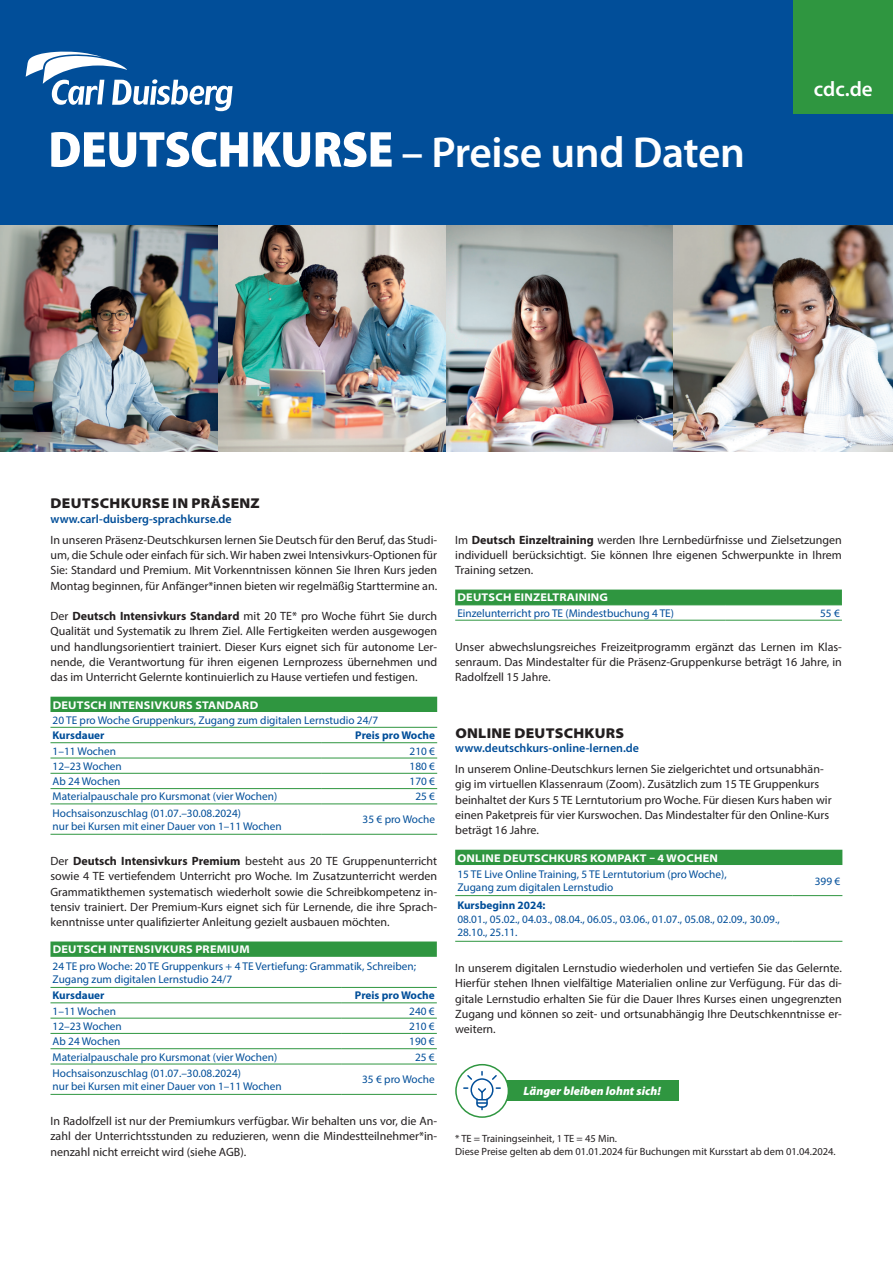
<style>
.page{position:relative;width:893px;height:1263px;background:#fff}
.page>*{position:absolute;margin:0;border:0;box-sizing:border-box;transform-origin:0 0}
.t1{font:600 43.5px "Myriad Pro";letter-spacing:-.01em;color:#fff}
.t2{font:600 21px "Myriad Pro";color:#fff}
.t3{font:900 semi-expanded 14.25px "Myriad Pro";letter-spacing:.02em;color:#231f20}
.t4{font:12px/15.3px "Myriad Pro";color:#231f20;text-align:justify}
.t5{font:600 12px "Myriad Pro";color:#014e99}
.t6{font:italic 900 12px "Myriad Pro";color:#fff}
.t7{font:11.25px/13.5px "Myriad Pro";color:#014e99}
.t8{font:700 semi-expanded 11.25px "Myriad Pro";letter-spacing:.02em;color:#fff}
.t9{font:700 11.25px "Myriad Pro";color:#014e99}
.t10{font:10.5px/12.6px "Myriad Pro";color:#231f20}
.s1{font-weight:900;font-stretch:semi-condensed;font-size:51px}
.s2{font-weight:700}
</style>
<div class="page">
<img style="left:0;top:224px;width:218px;height:228px">
<img style="left:218px;top:224px;width:228px;height:228px">
<img style="left:446px;top:224px;width:227px;height:228px">
<img style="left:673px;top:224px;width:219px;height:228px">
<div style="left:0;top:0;width:892px;height:224px;background:#014e99"></div>
<div style="left:793px;top:0;width:99px;height:114px;background:#2f9640"></div>
<svg style="left:26px;top:52px;width:206px;height:59px"></svg>
<div style="left:50px;top:697px;width:387px;height:15px;background:#2f9640"></div>
<hr style="left:50px;top:727px;width:271px;height:1px;background:#2f9640">
<hr style="left:321px;top:727px;width:116px;height:1px;background:#2f9640">
<hr style="left:50px;top:742px;width:271px;height:1px;background:#2f9640">
<hr style="left:321px;top:742px;width:116px;height:1px;background:#2f9640">
<hr style="left:50px;top:758px;width:271px;height:1px;background:#2f9640">
<hr style="left:321px;top:758px;width:116px;height:1px;background:#2f9640">
<hr style="left:50px;top:773px;width:271px;height:1px;background:#2f9640">
<hr style="left:321px;top:773px;width:116px;height:1px;background:#2f9640">
<hr style="left:50px;top:788px;width:271px;height:1px;background:#2f9640">
<hr style="left:321px;top:788px;width:116px;height:1px;background:#2f9640">
<hr style="left:50px;top:804px;width:271px;height:1px;background:#2f9640">
<hr style="left:50px;top:834px;width:271px;height:1px;background:#2f9640">
<hr style="left:321px;top:804px;width:116px;height:1px;background:#2f9640">
<hr style="left:321px;top:834px;width:116px;height:1px;background:#2f9640">
<svg style="left:50px;top:941px;width:387px;height:16px;background:#389a48"></svg>
<hr style="left:50px;top:987px;width:291px;height:1px;background:#2f9640">
<hr style="left:341px;top:987px;width:96px;height:1px;background:#2f9640">
<hr style="left:50px;top:1002px;width:291px;height:1px;background:#2f9640">
<hr style="left:341px;top:1002px;width:96px;height:1px;background:#2f9640">
<hr style="left:50px;top:1018px;width:291px;height:1px;background:#2f9640">
<hr style="left:341px;top:1018px;width:96px;height:1px;background:#2f9640">
<hr style="left:50px;top:1033px;width:291px;height:1px;background:#2f9640">
<hr style="left:341px;top:1033px;width:96px;height:1px;background:#2f9640">
<hr style="left:50px;top:1048px;width:291px;height:1px;background:#2f9640">
<hr style="left:341px;top:1048px;width:96px;height:1px;background:#2f9640">
<hr style="left:50px;top:1064px;width:291px;height:1px;background:#2f9640">
<hr style="left:50px;top:1094px;width:291px;height:1px;background:#2f9640">
<hr style="left:341px;top:1064px;width:96px;height:1px;background:#2f9640">
<hr style="left:341px;top:1094px;width:96px;height:1px;background:#2f9640">
<div style="left:455px;top:850px;width:387px;height:15px;background:#2f9640"></div>
<hr style="left:455px;top:895px;width:337px;height:1px;background:#2f9640">
<hr style="left:455px;top:941px;width:337px;height:1px;background:#2f9640">
<hr style="left:792px;top:941px;width:50px;height:1px;background:#2f9640">
<hr style="left:792px;top:895px;width:50px;height:1px;background:#2f9640">
<div style="left:455px;top:590px;width:386px;height:15px;background:#2f9640"></div>
<hr style="left:455px;top:605px;width:270px;height:1px;background:#2f9640">
<hr style="left:455px;top:620px;width:270px;height:1px;background:#2f9640">
<hr style="left:725px;top:605px;width:116px;height:1px;background:#2f9640">
<hr style="left:725px;top:620px;width:116px;height:1px;background:#2f9640">
<div style="left:505px;top:1081px;width:173px;height:20px;background:#2f9640"></div>
<div style="left:456px;top:1065px;width:52px;height:52px;background:#fff;border-radius:50%"></div>
<div style="left:455px;top:1064px;width:54px;height:54px;border:2px solid #2f9640;border-radius:50%"></div>
<svg style="left:464px;top:1071px;width:36px;height:38px"></svg>
<h1 class="t1" style="left:48px;top:124px;width:698px"><span class="s1">DEUTSCHKURSE</span> – Preise und Daten</h1>
<h2 class="t2" style="left:813px;top:75px;width:60px">cdc.de</h2>
<p class="t3" style="left:51px;top:494px;width:211px">DEUTSCHKURSE IN PRÄSENZ</p>
<p class="t5" style="left:50px;top:511px;width:183px">www.carl-duisberg-sprachkurse.de</p>
<p class="t4" style="left:50px;top:532px;width:388px">In unseren Präsenz-Deutschkursen lernen Sie Deutsch für den Beruf, das Studi&shy;um, die Schule oder einfach für sich. Wir haben zwei Intensivkurs-Optionen für Sie: Standard und Premium. Mit Vorkenntnissen können Sie Ihren Kurs jeden Montag beginnen, für Anfänger*innen bieten wir regelmäßig Starttermine an.</p>
<p class="t4" style="left:50px;top:608px;width:388px">Der <span class="s2">Deutsch Intensivkurs Standard</span> mit 20 TE* pro Woche führt Sie durch Qualität und Systematik zu Ihrem Ziel. Alle Fertigkeiten werden ausgewogen und handlungsorientiert trainiert. Dieser Kurs eignet sich für autonome Ler&shy;nende, die Verantwortung für ihren eigenen Lernprozess übernehmen und das im Unterricht Gelernte kontinuierlich zu Hause vertiefen und festigen.</p>
<p class="t8" style="left:53px;top:697px;width:207px">DEUTSCH INTENSIVKURS STANDARD</p>
<p class="t7" style="left:53px;top:713px;width:327px">20 TE pro Woche Gruppenkurs, Zugang zum digitalen Lernstudio 24/7</p>
<p class="t9" style="left:53px;top:728px;width:53px">Kursdauer</p>
<p class="t9" style="left:355px;top:728px;width:81px">Preis pro Woche</p>
<p class="t7" style="left:53px;top:744px;width:65px">1–11 Wochen</p>
<p class="t7" style="left:409px;top:744px;width:27px">210 €</p>
<p class="t7" style="left:53px;top:759px;width:71px">12–23 Wochen</p>
<p class="t7" style="left:409px;top:759px;width:27px">180 €</p>
<p class="t7" style="left:53px;top:774px;width:69px">Ab 24 Wochen</p>
<p class="t7" style="left:409px;top:774px;width:27px">170 €</p>
<p class="t7" style="left:53px;top:790px;width:226px">Materialpauschale pro Kursmonat (vier Wochen)</p>
<p class="t7" style="left:415px;top:790px;width:21px">25 €</p>
<p class="t7" style="left:53px;top:806px;width:230px">Hochsaisonzuschlag (01.07.–30.08.2024)<br>nur bei Kursen mit einer Dauer von 1–11 Wochen</p>
<p class="t7" style="left:362px;top:813px;width:74px">35 € pro Woche</p>
<p class="t4" style="left:50px;top:853px;width:388px">Der <span class="s2">Deutsch Intensivkurs Premium</span> besteht aus 20 TE Gruppenunterricht sowie 4 TE vertiefendem Unterricht pro Woche. Im Zusatzunterricht werden Grammatikthemen systematisch wiederholt sowie die Schreibkompetenz in&shy;tensiv trainiert. Der Premium-Kurs eignet sich für Lernende, die ihre Sprach&shy;kenntnisse unter qualifizierter Anleitung gezielt ausbauen möchten.</p>
<p class="t8" style="left:53px;top:942px;width:198px">DEUTSCH INTENSIVKURS PREMIUM</p>
<p class="t7" style="left:53px;top:959px;width:365px">24 TE pro Woche: 20 TE Gruppenkurs + 4 TE Vertiefung: Grammatik, Schreiben;<br>Zugang zum digitalen Lernstudio 24/7</p>
<p class="t9" style="left:53px;top:988px;width:53px">Kursdauer</p>
<p class="t9" style="left:355px;top:988px;width:81px">Preis pro Woche</p>
<p class="t7" style="left:53px;top:1004px;width:65px">1–11 Wochen</p>
<p class="t7" style="left:409px;top:1004px;width:27px">240 €</p>
<p class="t7" style="left:53px;top:1019px;width:71px">12–23 Wochen</p>
<p class="t7" style="left:409px;top:1019px;width:27px">210 €</p>
<p class="t7" style="left:53px;top:1034px;width:69px">Ab 24 Wochen</p>
<p class="t7" style="left:409px;top:1034px;width:27px">190 €</p>
<p class="t7" style="left:53px;top:1050px;width:226px">Materialpauschale pro Kursmonat (vier Wochen)</p>
<p class="t7" style="left:415px;top:1050px;width:21px">25 €</p>
<p class="t7" style="left:53px;top:1066px;width:230px">Hochsaisonzuschlag (01.07.–30.08.2024)<br>nur bei Kursen mit einer Dauer von 1–11 Wochen</p>
<p class="t7" style="left:362px;top:1073px;width:74px">35 € pro Woche</p>
<p class="t4" style="left:50px;top:1113px;width:388px">In Radolfzell ist nur der Premiumkurs verfügbar. Wir behalten uns vor, die An&shy;zahl der Unterrichtsstunden zu reduzieren, wenn die Mindestteilnehmer*in&shy;nenzahl nicht erreicht wird (siehe AGB).</p>
<p class="t4" style="left:455px;top:532px;width:388px">Im <span class="s2">Deutsch Einzeltraining</span> werden Ihre Lernbedürfnisse und Zielsetzungen individuell berücksichtigt. Sie können Ihre eigenen Schwerpunkte in Ihrem Training setzen.</p>
<p class="t8" style="left:457px;top:590px;width:152px">DEUTSCH EINZELTRAINING</p>
<p class="t7" style="left:457px;top:606px;width:218px">Einzelunterricht pro TE (Mindestbuchung 4 TE)</p>
<p class="t7" style="left:820px;top:606px;width:21px">55 €</p>
<p class="t4" style="left:455px;top:639px;width:388px">Unser abwechslungsreiches Freizeitprogramm ergänzt das Lernen im Klas&shy;senraum. Das Mindestalter für die Präsenz-Gruppenkurse beträgt 16 Jahre, in Radolfzell 15 Jahre.</p>
<p class="t3" style="left:455px;top:723px;width:170px">ONLINE DEUTSCHKURS</p>
<p class="t5" style="left:455px;top:741px;width:185px">www.deutschkurs-online-lernen.de</p>
<p class="t4" style="left:455px;top:761px;width:378px;text-align:left">In unserem Online-Deutschkurs lernen Sie zielgerichtet und ortsunabhän&shy;gig im virtuellen Klassenraum (Zoom). Zusätzlich zum 15 TE Gruppenkurs beinhaltet der Kurs 5 TE Lerntutorium pro Woche. Für diesen Kurs haben wir einen Paketpreis für vier Kurswochen. Das Mindestalter für den Online-Kurs beträgt 16 Jahre.</p>
<p class="t8" style="left:457px;top:850px;width:262px">ONLINE DEUTSCHKURS KOMPAKT – 4 WOCHEN</p>
<p class="t7" style="left:457px;top:867px;width:271px">15 TE Live Online Training, 5 TE Lerntutorium (pro Woche),<br>Zugang zum digitalen Lernstudio</p>
<p class="t7" style="left:814px;top:874px;width:27px">399 €</p>
<p class="t9" style="left:457px;top:898px;width:90px">Kursbeginn 2024:</p>
<p class="t7" style="left:457px;top:912px;width:324px">08.01., 05.02., 04.03., 08.04., 06.05., 03.06., 01.07., 05.08., 02.09., 30.09.,<br>28.10., 25.11.</p>
<p class="t4" style="left:455px;top:960px;width:388px">In unserem digitalen Lernstudio wiederholen und vertiefen Sie das Gelernte.<br>Hierfür stehen Ihnen vielfältige Materialien online zur Verfügung. Für das di&shy;gitale Lernstudio erhalten Sie für die Dauer Ihres Kurses einen ungegrenzten Zugang und können so zeit- und ortsunabhängig Ihre Deutschkenntnisse er&shy;weitern.</p>
<p class="t6" style="left:523px;top:1083px;width:139px">Länger bleiben lohnt sich!</p>
<p class="t10" style="left:455px;top:1132px;width:382px">* TE = Trainingseinheit, 1 TE = 45 Min.<br>Diese Preise gelten ab dem 01.01.2024 für Buchungen mit Kursstart ab dem 01.04.2024.</p>
</div>
